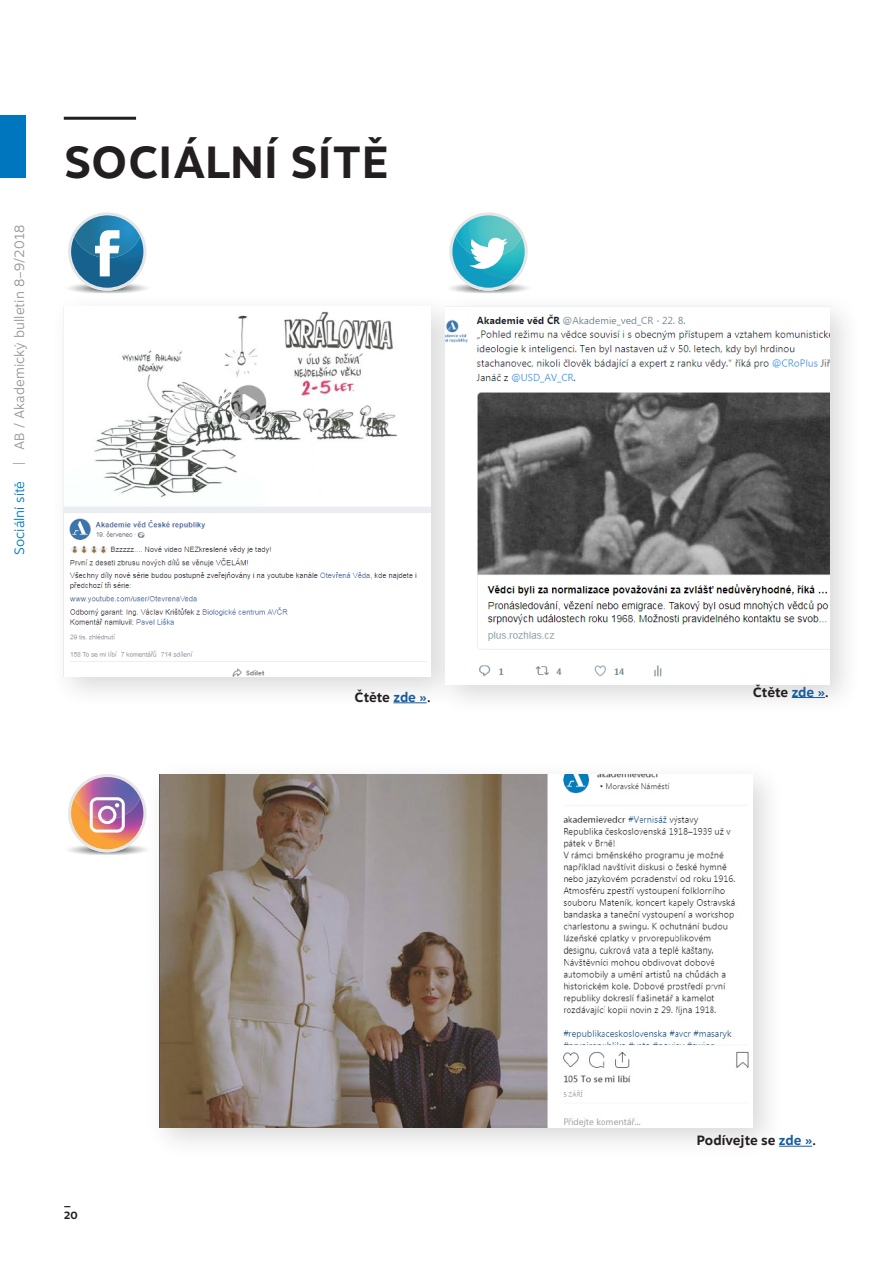
<style>
.page{position:relative;width:893px;height:1263px;background:#fff}
.page>*{position:absolute;margin:0;border:0;box-sizing:border-box;transform-origin:0 0}
.t1{font:700 45px "Motiva Sans";letter-spacing:.01em;color:#231f20}
.Chleba{font:700 13.5px "Motiva Sans";color:#231f20}
.t2{font:300 13.5px "Motiva Sans";color:#939598}
.t3{font:300 13.5px "Motiva Sans";color:#0076be}
.t4{font:700 10.5px/12.6px "Motiva Sans";color:#231f20}
.s1{color:#175d9e}
</style>
<div class="page">
<div style="left:0;top:116px;width:26px;height:62px;background:#0076be"></div>
<hr style="left:64px;top:117px;width:72px;height:3px;background:#231f20">
<div style="left:49px;top:291px;width:415px;height:418px;background:#231f20;opacity:.17"></div>
<img style="left:64px;top:306px;width:366px;height:370px">
<div style="left:144px;top:759px;width:641px;height:401px;background:#231f20;opacity:.17"></div>
<img style="left:159px;top:774px;width:594px;height:353px">
<div style="left:430px;top:291px;width:432px;height:426px;background:#231f20;opacity:.17"></div>
<img style="left:445px;top:306px;width:384px;height:378px">
<svg style="left:68px;top:777px;width:83px;height:79px"></svg>
<svg style="left:64px;top:215px;width:87px;height:79px"></svg>
<svg style="left:445px;top:215px;width:87px;height:79px"></svg>
<hr style="left:792px;top:697px;width:33px;height:1px;background:#175d9e">
<hr style="left:393px;top:702px;width:34px;height:1px;background:#175d9e">
<hr style="left:779px;top:1146px;width:33px;height:1px;background:#175d9e">
<p class="t2" style="left:9px;top:465px;width:241px;rotate:-90deg">| AB / Akademický bulletin 8–9/2018</p>
<p class="t3" style="left:9px;top:555px;width:76px;rotate:-90deg">Sociální sítě</p>
<p class="t1" style="left:64px;top:129px;width:326px">SOCIÁLNÍ SÍTĚ</p>
<p class="Chleba" style="left:355px;top:687px;width:78px">Čtěte <span class="s1">zde »</span>.</p>
<p class="t4" style="left:64px;top:1196px;width:16px">_<br>20</p>
<p class="Chleba" style="left:753px;top:682px;width:78px">Čtěte <span class="s1">zde »</span>.</p>
<p class="Chleba" style="left:697px;top:1130px;width:121px">Podívejte se <span class="s1">zde »</span>.</p>
</div>
